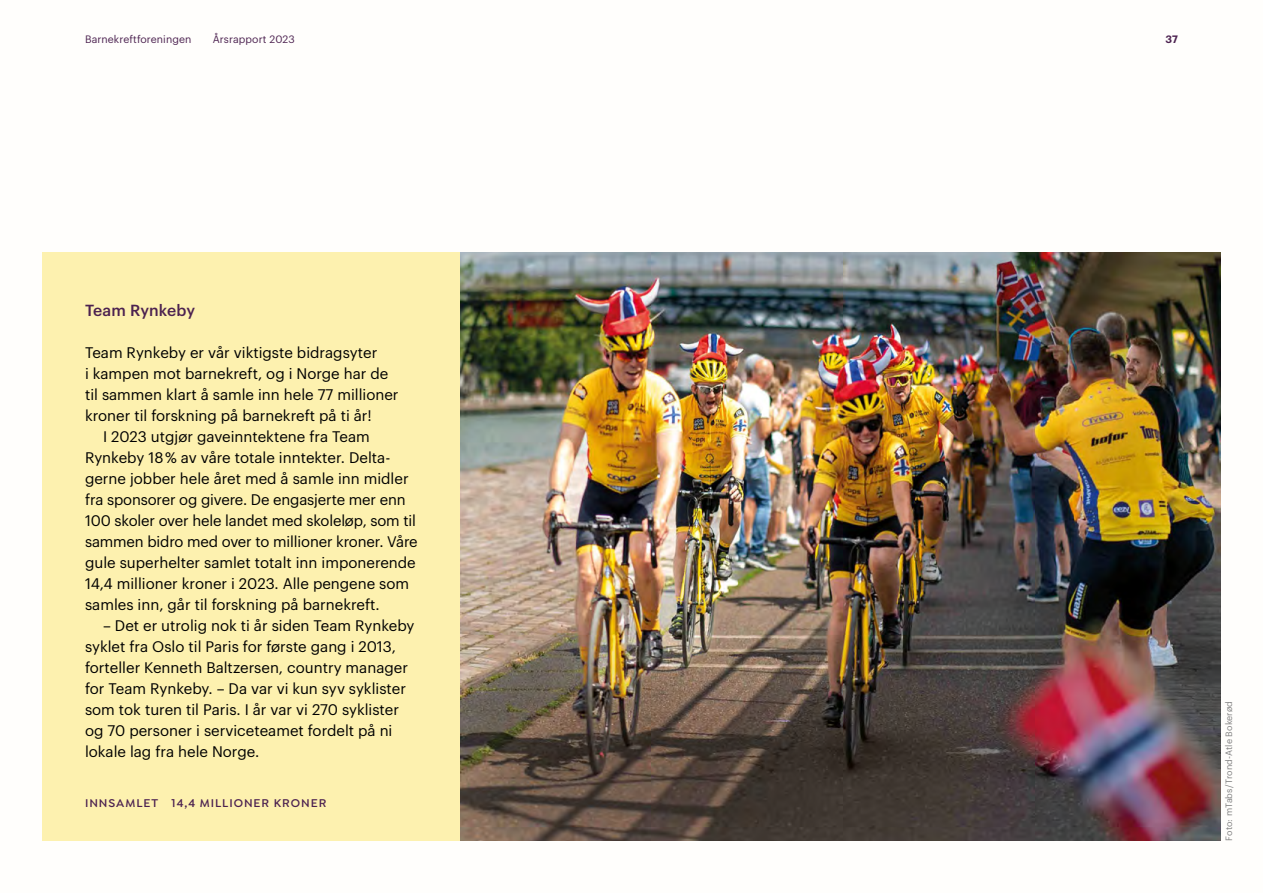
<style>
.page{position:relative;width:1263px;height:893px;background:#fff}
.page>*{position:absolute;margin:0;border:0;box-sizing:border-box;transform-origin:0 0}
.t1{font:500 15.75px "Graphik";letter-spacing:.01em;color:#4c2250}
.Brødtekst_Innrykk{font:15px/21px "Graphik";color:#000}
.Brødtekst{font:15px/21px "Graphik";color:#000}
.t2{font:600 12px "Isidora Sans";letter-spacing:.08em;color:#4c2250}
.t3{font:10.5px "Graphik";letter-spacing:.01em;color:#4c2250}
.t4{font:600 10.5px "Graphik";color:#4c2250}
.t5{font:9px "Graphik";letter-spacing:.01em;color:#808080}
</style>
<div class="page">
<div style="left:43px;top:253px;width:418px;height:588px;background:#fdf1af"></div>
<img style="left:461px;top:253px;width:759px;height:588px">
<p class="t3" style="left:85px;top:31px;width:108px">Barnekreftforeningen</p>
<p class="t3" style="left:213px;top:31px;width:84px">Årsrapport 2023</p>
<p class="t4" style="left:1165px;top:31px;width:14px">37</p>
<h3 class="t1" style="left:85px;top:298px;width:112px">Team Rynkeby</h3>
<p class="Brødtekst" style="left:85px;top:340px;width:315px">Team Rynkeby er vår viktigste bidragsyter<br>i kampen mot barnekreft, og i Norge har de til sammen klart å samle inn hele 77 millioner kroner til forskning på barnekreft på ti år!</p>
<p class="Brødtekst_Innrykk" style="left:85px;top:424px;width:334px;text-indent:18px">I 2023 utgjør gaveinntektene fra Team Rynkeby 18 % av våre totale inntekter. Delta&shy;gerne jobber hele året med å samle inn midler fra sponsorer og givere. De engasjerte mer enn 100 skoler over hele landet med skoleløp, som til sammen bidro med over to millioner kroner. Våre gule superhelter samlet totalt inn imponerende 14,4 millioner kroner i 2023. Alle pengene som samles inn, går til forskning på barnekreft.</p>
<p class="Brødtekst_Innrykk" style="left:85px;top:613px;width:331px;text-indent:18px">– Det er utrolig nok ti år siden Team Rynkeby syklet fra Oslo til Paris for første gang i 2013, forteller Kenneth Baltzersen, country manager for Team Rynkeby. – Da var vi kun syv syklister som tok turen til Paris. I år var vi 270 syklister og 70 personer i serviceteamet fordelt på ni lokale lag fra hele Norge.</p>
<p class="t2" style="left:85px;top:796px;width:243px">INNSAMLET 14,4 MILLIONER KRONER</p>
<p class="t5" style="left:1222px;top:841px;width:141px;rotate:-90deg">Foto: mTabs/Trond-Atle Bokerød</p>
</div>
